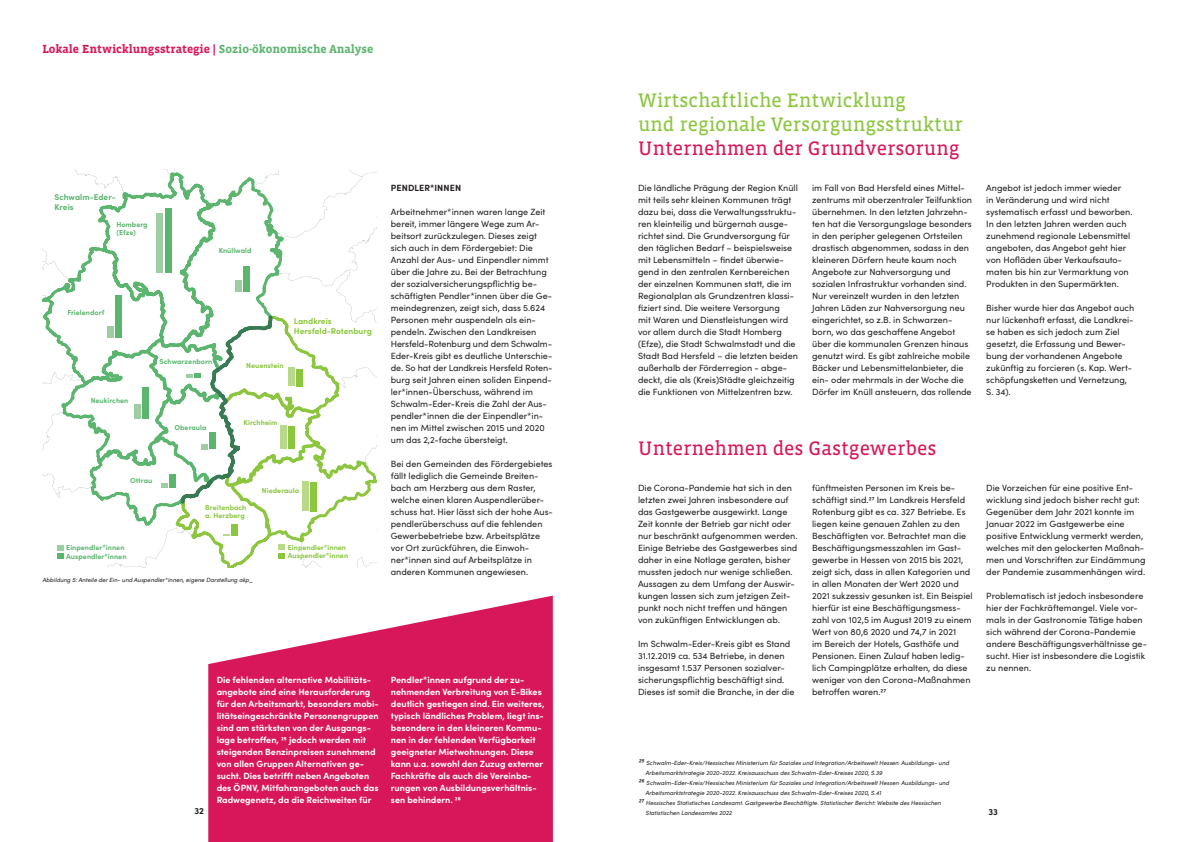
<style>
.page{position:relative;width:1191px;height:842px;background:#fff}
.page>*{position:absolute;margin:0;border:0;box-sizing:border-box;transform-origin:0 0}
.t1{font:20px/24px "Vista Slab OTCE";color:#8bc63e}
.t2{font:20px "Vista Slab OTCE";color:#d8175b}
.t3{font:700 12px "Vista Slab OTCE";color:#d8175b}
.t4{font:9px/12px "Sofia Pro";color:#231f20}
.t5{font:700 9px/12px "Sofia Pro";color:#fff}
.t6{font:700 9px "Sofia Pro";letter-spacing:.01em;color:#231f20}
.t7{font:700 8.4px/10.1px "Sofia Pro";color:#8bc63e}
.t8{font:700 8.4px/10.1px "Sofia Pro";color:#5bb56f}
.t9{font:700 7.2px/8.7px "Sofia Pro";color:#5bb56f}
.t10{font:700 7.2px/8.7px "Sofia Pro";color:#8bc63e}
.t11{font:italic 6px "Sofia Pro";color:#231f20}
.s1{color:#5bb56f}
.s2{font-size:9px}
</style>
<div class="page">
<svg style="left:208px;top:596px;width:345px;height:246px;background:#dd3772"></svg>
<svg style="left:43px;top:172px;width:334px;height:395px"></svg>
<div style="left:243px;top:266px;width:7px;height:26px;background:#5bb56f"></div>
<div style="left:235px;top:280px;width:7px;height:12px;background:#9ecda3"></div>
<div style="left:296px;top:369px;width:6px;height:17px;background:#8bc63e"></div>
<div style="left:287px;top:367px;width:7px;height:19px;background:#b8d989"></div>
<div style="left:288px;top:426px;width:7px;height:23px;background:#8bc63e"></div>
<div style="left:280px;top:425px;width:7px;height:24px;background:#b8d989"></div>
<div style="left:310px;top:482px;width:7px;height:29px;background:#8bc63e"></div>
<div style="left:302px;top:481px;width:7px;height:30px;background:#b8d989"></div>
<div style="left:115px;top:295px;width:7px;height:42px;background:#5bb56f"></div>
<div style="left:107px;top:326px;width:7px;height:11px;background:#9ecda3"></div>
<h2 class="t3" style="left:43px;top:42px;width:332px">Lokale Entwicklungsstrategie | <span class="s1">Sozio-ökonomische Analyse</span></h2>
<h1 class="t1" style="left:638px;top:88px;width:326px">Wirtschaftliche Entwicklung<br>und regionale Versorgungsstruktur</h1>
<h1 class="t2" style="left:638px;top:137px;width:323px">Unternehmen der Grundversorung</h1>
<p class="t4" style="left:638px;top:181px;width:161px">Die ländliche Prägung der Region Knüll mit teils sehr kleinen Kommunen trägt dazu bei, dass die Verwaltungsstruktu&shy;ren kleinteilig und bürgernah ausge&shy;richtet sind. Die Grundversorgung für den täglichen Bedarf – beispielsweise mit Lebensmitteln – findet überwie&shy;gend in den zentralen Kernbereichen der einzelnen Kommunen statt, die im Regionalplan als Grundzentren klassi&shy;fiziert sind. Die weitere Versorgung<br>mit Waren und Dienstleistungen wird vor allem durch die Stadt Homberg (Efze), die Stadt Schwalmstadt und die Stadt Bad Hersfeld – die letzten beiden außerhalb der Förderregion - abge&shy;deckt, die als (Kreis)Städte gleichzeitig die Funktionen von Mittelzentren bzw.</p>
<p class="t4" style="left:812px;top:181px;width:161px">im Fall von Bad Hersfeld eines Mittel&shy;zentrums mit oberzentraler Teilfunktion übernehmen. In den letzten Jahrzehn&shy;ten hat die Versorgungslage besonders in den peripher gelegenen Ortsteilen drastisch abgenommen, sodass in den kleineren Dörfern heute kaum noch Angebote zur Nahversorgung und sozialen Infrastruktur vorhanden sind.<br>Nur vereinzelt wurden in den letzten Jahren Läden zur Nahversorgung neu eingerichtet, so z.B. in Schwarzen&shy;born, wo das geschaffene Angebot über die kommunalen Grenzen hinaus genutzt wird. Es gibt zahlreiche mobile Bäcker und Lebensmittelanbieter, die ein- oder mehrmals in der Woche die Dörfer im Knüll ansteuern, das rollende</p>
<p class="t4" style="left:986px;top:181px;width:148px">Angebot ist jedoch immer wieder<br>in Veränderung und wird nicht systematisch erfasst und beworben.<br>In den letzten Jahren werden auch zunehmend regionale Lebensmittel angeboten, das Angebot geht hier von Hofläden über Verkaufsauto&shy;maten bis hin zur Vermarktung von Produkten in den Supermärkten.</p>
<p class="t6" style="left:391px;top:181px;width:72px">PENDLER*INNEN</p>
<p class="t4" style="left:391px;top:205px;width:163px">Arbeitnehmer*innen waren lange Zeit bereit, immer längere Wege zum Ar&shy;beitsort zurückzulegen. Dieses zeigt sich auch in dem Fördergebiet: Die Anzahl der Aus- und Einpendler nimmt über die Jahre zu. Bei der Betrachtung der sozialversicherungspflichtig be&shy;schäftigten Pendler*innen über die Ge&shy;meindegrenzen, zeigt sich, dass 5.624<br>Personen mehr auspendeln als ein&shy;pendeln. Zwischen den Landkreisen Hersfeld-Rotenburg und dem Schwalm-Eder-Kreis gibt es deutliche Unterschie&shy;de. So hat der Landkreis Hersfeld Roten&shy;burg seit Jahren einen soliden Einpend&shy;ler*innen-Überschuss, während im Schwalm-Eder-Kreis die Zahl der Aus&shy;pendler*innen die der Einpendler*in&shy;nen im Mittel zwischen 2015 und 2020 um das 2,2-fache übersteigt.</p>
<p class="t4" style="left:391px;top:457px;width:164px">Bei den Gemeinden des Fördergebietes fällt lediglich die Gemeinde Breiten&shy;bach am Herzberg aus dem Raster, welche einen klaren Auspendlerüber&shy;schuss hat. Hier lässt sich der hohe Aus&shy;pendlerüberschuss auf die fehlenden Gewerbebetriebe bzw. Arbeitsplätze vor Ort zurückführen, die Einwoh&shy;ner*innen sind auf Arbeitsplätze in anderen Kommunen angewiesen.</p>
<p class="t8" style="left:54px;top:191px;width:63px">Schwalm-Eder-<br>Kreis</p>
<p class="t9" style="left:116px;top:219px;width:33px">Homberg (Efze)</p>
<p class="t9" style="left:219px;top:246px;width:34px">Knüllwald</p>
<p class="t4" style="left:986px;top:301px;width:149px">Bisher wurde hier das Angebot auch nur lückenhaft erfasst, die Landkrei&shy;se haben es sich jedoch zum Ziel gesetzt, die Erfassung und Bewer&shy;bung der vorhandenen Angebote zukünftig zu forcieren (s. Kap. Wert&shy;schöpfungsketten und Vernetzung,<br>S. 34).</p>
<p class="t9" style="left:67px;top:307px;width:38px">Frielendorf</p>
<p class="t7" style="left:294px;top:315px;width:80px">Landkreis<br>Hersfeld-Rotenburg</p>
<p class="t9" style="left:160px;top:357px;width:54px">Schwarzenborn</p>
<p class="t10" style="left:246px;top:361px;width:39px">Neuenstein</p>
<p class="t9" style="left:91px;top:396px;width:39px">Neukirchen</p>
<p class="t10" style="left:244px;top:417px;width:35px">Kirchheim</p>
<p class="t9" style="left:174px;top:423px;width:33px">Oberaula</p>
<h1 class="t2" style="left:638px;top:437px;width:300px">Unternehmen des Gastgewerbes</h1>
<p class="t9" style="left:130px;top:475px;width:24px">Ottrau</p>
<p class="t4" style="left:812px;top:481px;width:162px">fünftmeisten Personen im Kreis be&shy;schäftigt sind.27 Im Landkreis Hersfeld Rotenburg gibt es ca. 327 Betriebe. Es liegen keine genauen Zahlen zu den Beschäftigten vor. Betrachtet man die Beschäftigungsmesszahlen im Gast&shy;gewerbe in Hessen von 2015 bis 2021, zeigt sich, dass in allen Kategorien und in allen Monaten der Wert 2020 und 2021 sukzessiv gesunken ist. Ein Beispiel hierfür ist eine Beschäftigungsmess&shy;zahl von 102,5 im August 2019 zu einem Wert von 80,6 2020 und 74,7 in 2021<br>im Bereich der Hotels, Gasthöfe und Pensionen. Einen Zulauf haben ledig&shy;lich Campingplätze erhalten, da diese weniger von den Corona-Maßnahmen betroffen waren.27</p>
<p class="t4" style="left:986px;top:481px;width:161px">Die Vorzeichen für eine positive Ent&shy;wicklung sind jedoch bisher recht gut:<br>Gegenüber dem Jahr 2021 konnte im Januar 2022 im Gastgewerbe eine positive Entwicklung vermerkt werden, welches mit den gelockerten Maßnah&shy;men und Vorschriften zur Eindämmung der Pandemie zusammenhängen wird.</p>
<p class="t4" style="left:638px;top:481px;width:161px">Die Corona-Pandemie hat sich in den letzten zwei Jahren insbesondere auf das Gastgewerbe ausgewirkt. Lange Zeit konnte der Betrieb gar nicht oder nur beschränkt aufgenommen werden.<br>Einige Betriebe des Gastgewerbes sind daher in eine Notlage geraten, bisher mussten jedoch nur wenige schließen.<br>Aussagen zu dem Umfang der Auswir&shy;kungen lassen sich zum jetzigen Zeit&shy;punkt noch nicht treffen und hängen von zukünftigen Entwicklungen ab.</p>
<p class="t4" style="left:638px;top:637px;width:158px">Im Schwalm-Eder-Kreis gibt es Stand 31.12.2019 ca. 534 Betriebe, in denen insgesamt 1.537 Personen sozialver&shy;sicherungspflichtig beschäftigt sind.<br>Dieses ist somit die Branche, in der die</p>
<p class="t10" style="left:262px;top:485px;width:39px">Niederaula</p>
<p class="t10" style="left:205px;top:502px;width:43px">Breitenbach a. Herzberg</p>
<p class="t9" style="left:66px;top:543px;width:62px">Einpendler*innen<br>Auspendler*innen</p>
<p class="t10" style="left:288px;top:542px;width:62px">Einpendler*innen<br>Auspendler*innen</p>
<p class="t11" style="left:43px;top:576px;width:212px">Abbildung 5: Anteile der Ein- und Auspendler*innen, eigene Darstellung akp_</p>
<p class="t4" style="left:986px;top:589px;width:162px">Problematisch ist jedoch insbesondere hier der Fachkräftemangel. Viele vor&shy;mals in der Gastronomie Tätige haben sich während der Corona-Pandemie andere Beschäftigungsverhältnisse ge&shy;sucht. Hier ist insbesondere die Logistik zu nennen.</p>
<p class="t5" style="left:217px;top:673px;width:164px">Die fehlenden alternative Mobilitäts&shy;angebote sind eine Herausforderung für den Arbeitsmarkt, besonders mobi&shy;litätseingeschränkte Personengruppen sind am stärksten von der Ausgangs&shy;lage betroffen, 25 jedoch werden mit steigenden Benzinpreisen zunehmend von allen Gruppen Alternativen ge&shy;sucht. Dies betrifft neben Angeboten des ÖPNV, Mitfahrangeboten auch das Radwegenetz, da die Reichweiten für</p>
<p class="t5" style="left:391px;top:673px;width:155px">Pendler*innen aufgrund der zu&shy;nehmenden Verbreitung von E-Bikes deutlich gestiegen sind. Ein weiteres, typisch ländliches Problem, liegt ins&shy;besondere in den kleineren Kommu&shy;nen in der fehlenden Verfügbarkeit geeigneter Mietwohnungen. Diese kann u.a. sowohl den Zuzug externer Fachkräfte als auch die Vereinba&shy;rungen von Ausbildungsverhältnis&shy;sen behindern. 26</p>
<p class="t11" style="left:638px;top:758px;width:313px"><span class="s2">25</span> Schwalm-Eder-Kreis/Hessisches Ministerium für Soziales und Integration/Arbeitswelt Hessen. Ausbildungs- und</p>
<p class="t11" style="left:645px;top:768px;width:237px">Arbeitsmarktstrategie 2020 -2022. Kreisausschuss des Schwalm-Eder-Kreises 2020, S.39</p>
<p class="t11" style="left:638px;top:778px;width:313px"><span class="s2">26</span> Schwalm-Eder-Kreis/Hessisches Ministerium für Soziales und Integration/Arbeitswelt Hessen. Ausbildungs- und</p>
<p class="t11" style="left:645px;top:788px;width:236px">Arbeitsmarktstrategie 2020 -2022. Kreisausschuss des Schwalm-Eder-Kreises 2020, S.4 1</p>
<p class="t11" style="left:638px;top:798px;width:304px"><span class="s2">27</span> Hessisches Statistisches Landesamt. Gastgewerbe Beschäftigte. Statistischer Bericht: Website des Hessischen</p>
<p class="t11" style="left:645px;top:808px;width:87px">Statistischen Landesamtes 2022</p>
<p class="t6" style="left:194px;top:804px;width:11px">32</p>
<p class="t6" style="left:988px;top:805px;width:11px">33</p>
</div>
